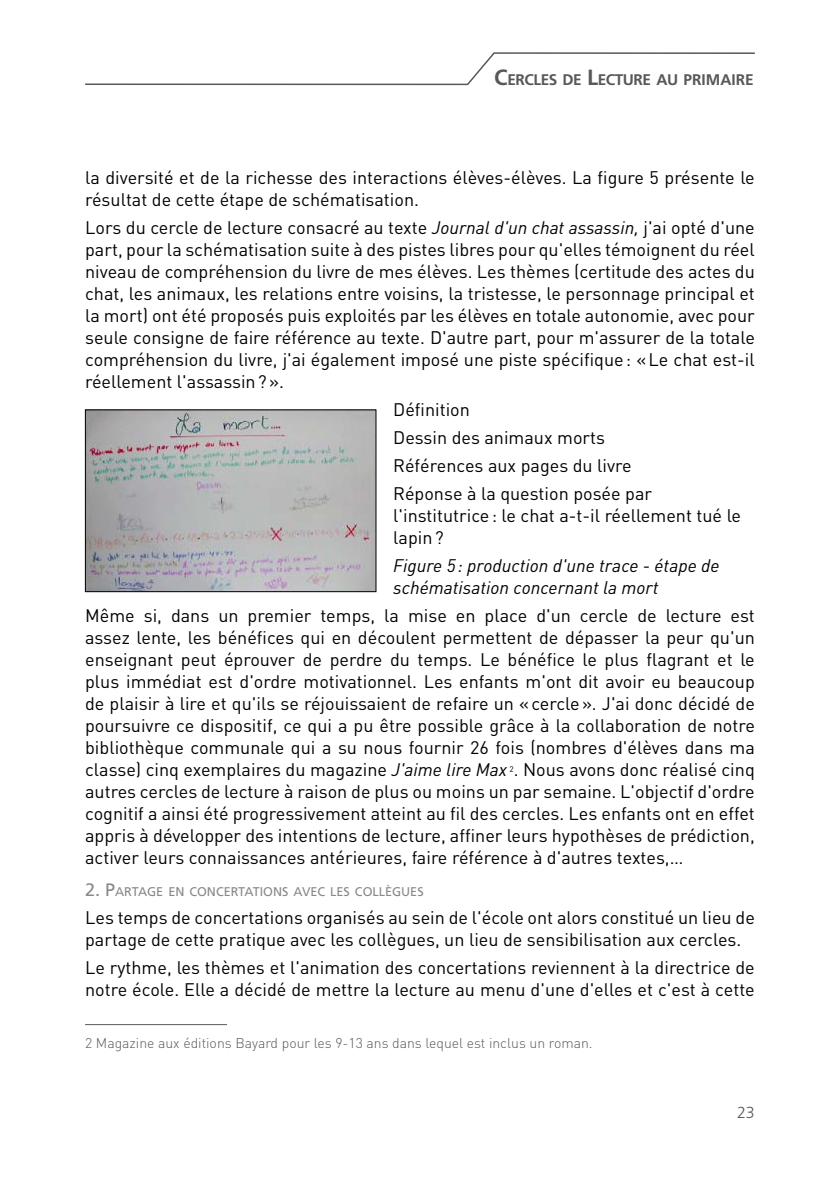
<style>
.page{position:relative;width:840px;height:1191px;background:#fff}
.page>*{position:absolute;margin:0;border:0;box-sizing:border-box;transform-origin:0 0}
.t1{font:18px/22px "DIN";color:#000}
.t2{font:italic 18px/22px "DIN";color:#000}
.t3{font:300 16px "Frutiger LT Std";color:#58585a}
.t4{font:700 15.4px "Frutiger LT Std";letter-spacing:-.03em;color:#58585a}
.t5{font:300 14px "DIN";color:#58585a}
.t6{font:12.6px "Frutiger LT Std";color:#87888a}
.s1{font-size:22px}
.s2{font-style:italic}
.s3{font-size:18px}
</style>
<div class="page">
<hr style="left:85px;top:1024px;width:142px;height:1px;background:#58585a">
<svg style="left:85px;top:52px;width:670px;height:34px"></svg>
<img style="left:87px;top:411px;width:287px;height:179px">
<div style="left:85px;top:409px;width:291px;height:183px;border:1px solid #000"></div>
<p class="t4" style="left:494px;top:71px;width:261px"><span class="s1">C</span>ERCLES DE <span class="s1">L</span>ECTURE AU PRIMAIRE</p>
<p class="t1" style="left:85px;top:167px;width:670px">la diversité et de la richesse des interactions élèves-élèves. La figure 5 présente le résultat de cette étape de schématisation.</p>
<p class="t1" style="left:85px;top:217px;width:671px;text-align:justify">Lors du cercle de lecture consacré au texte <span class="s2">Journal d'un chat assassin,</span> j'ai opté d'une part, pour la schématisation suite à des pistes libres pour qu'elles témoignent du réel niveau de compréhension du livre de mes élèves. Les thèmes (certitude des actes du chat, les animaux, les relations entre voisins, la tristesse, le personnage principal et la mort) ont été proposés puis exploités par les élèves en totale autonomie, avec pour seule consigne de faire référence au texte. D'autre part, pour m'assurer de la totale compréhension du livre, j'ai également imposé une piste spécifique: «Le chat est-il réellement l'assassin?».</p>
<p class="t1" style="left:393px;top:396px;width:260px;line-height:28px">Définition<br>Dessin des animaux morts<br>Références aux pages du livre<br>Réponse à la question posée par</p>
<p class="t1" style="left:393px;top:505px;width:349px">l'institutrice: le chat a-t-il réellement tué le lapin?</p>
<p class="t2" style="left:393px;top:554px;width:327px">Figure 5 : production d'une trace - étape de schématisation concernant la mort</p>
<p class="t1" style="left:85px;top:605px;width:671px;text-align:justify">Même si, dans un premier temps, la mise en place d'un cercle de lecture est assez lente, les bénéfices qui en découlent permettent de dépasser la peur qu'un enseignant peut éprouver de perdre du temps. Le bénéfice le plus flagrant et le plus immédiat est d'ordre motivationnel. Les enfants m'ont dit avoir eu beaucoup de plaisir à lire et qu'ils se réjouissaient de refaire un «cercle». J'ai donc décidé de poursuivre ce dispositif, ce qui a pu être possible grâce à la collaboration de notre bibliothèque communale qui a su nous fournir 26 fois (nombres d'élèves dans ma classe) cinq exemplaires du magazine <span class="s2">J'aime lire Max</span> <sup>2</sup>. Nous avons donc réalisé cinq autres cercles de lecture à raison de plus ou moins un par semaine. L'objectif d'ordre cognitif a ainsi été progressivement atteint au fil des cercles. Les enfants ont en effet appris à développer des intentions de lecture, affiner leurs hypothèses de prédiction, activer leurs connaissances antérieures, faire référence à d'autres textes,…</p>
<p class="t6" style="left:85px;top:884px;width:340px"><span class="s3">2. P</span>ARTAGE EN CONCERTATIONS AVEC LES COLLÈGUES</p>
<p class="t1" style="left:85px;top:907px;width:671px">Les temps de concertations organisés au sein de l'école ont alors constitué un lieu de partage de cette pratique avec les collègues, un lieu de sensibilisation aux cercles.</p>
<p class="t1" style="left:85px;top:957px;width:670px">Le rythme, les thèmes et l'animation des concertations reviennent à la directrice de notre école. Elle a décidé de mettre la lecture au menu d'une d'elles et c'est à cette</p>
<p class="t5" style="left:85px;top:1034px;width:508px">2 Magazine aux éditions Bayard pour les 9-13 ans dans lequel est inclus un roman.</p>
<p class="t3" style="left:736px;top:1103px;width:19px">23</p>
</div>
